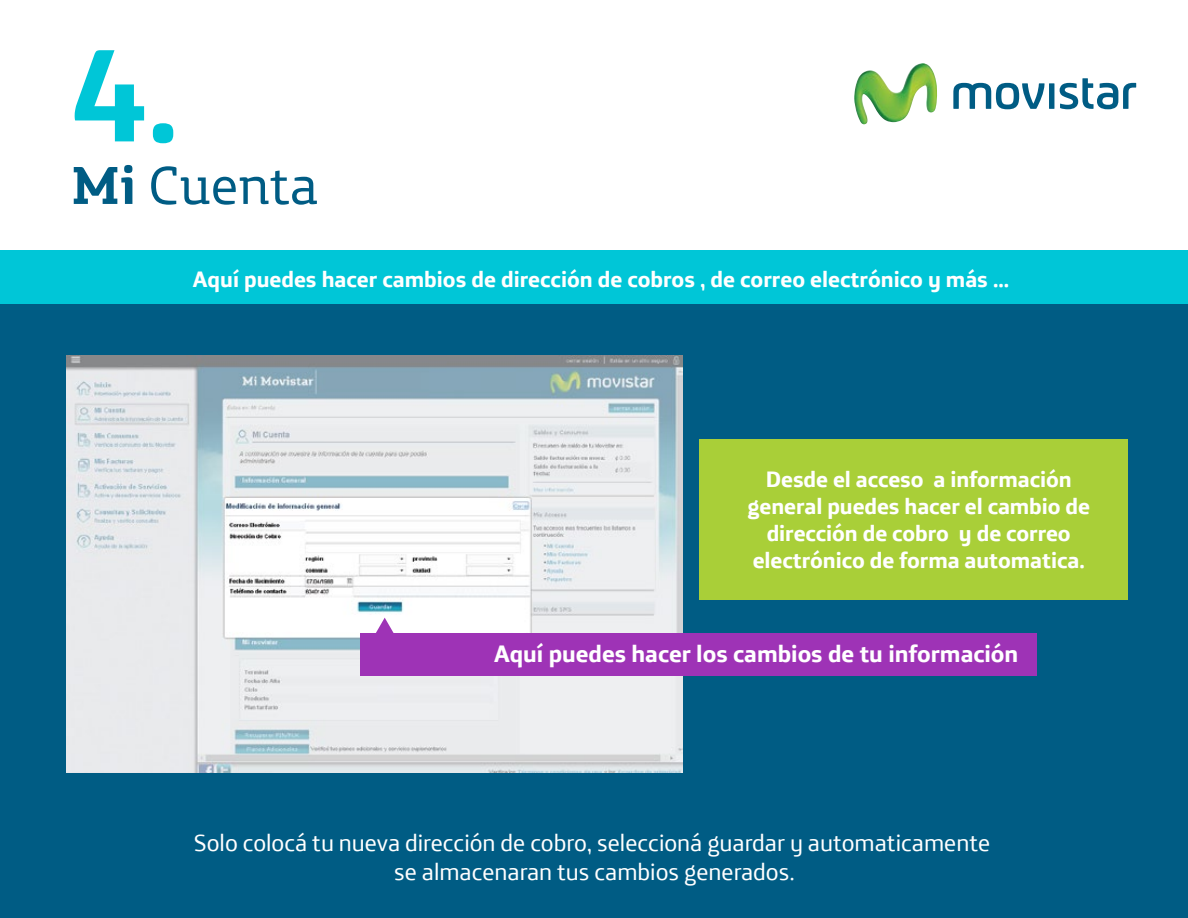
<style>
.page{position:relative;width:1188px;height:918px;background:#fff}
.page>*{position:absolute;margin:0;border:0;box-sizing:border-box;transform-origin:0 0}
.t1{font:700 133.35px "Movistar Headline";color:#00c6d7}
.t2{font:54px "Movistar Headline";color:#005c84}
.t3{font:24px/28.8px "Movistar Text";color:#fff;text-align:center}
.t4{font:700 24px "Movistar Text";color:#fff}
.t5{font:700 22.5px/27px "Movistar Text";letter-spacing:-.005em;color:#fff;text-align:center}
.s1{font-weight:700}
</style>
<div class="page">
<div style="left:0;top:250px;width:1188px;height:668px;background:#005c84"></div>
<img style="left:67px;top:356px;width:616px;height:416px">
<div style="left:0;top:250px;width:1188px;height:54px;background:#00c6d7"></div>
<img style="left:854px;top:63px;width:83px;height:61px">
<svg style="left:953px;top:78px;width:183px;height:31px"></svg>
<div style="left:699px;top:440px;width:429px;height:160px;background:#a9cf38"></div>
<div style="left:361px;top:633px;width:676px;height:43px;background:#9e33b6"></div>
<svg style="left:371px;top:618px;width:27px;height:15px"></svg>
<h1 class="t1" style="left:71px;top:-26px;width:109px">4.</h1>
<h2 class="t2" style="left:71px;top:140px;width:249px"><span class="s1">Mi</span> Cuenta</h2>
<p class="t5" style="left:193px;top:264px;width:818px">Aquí puedes hacer cambios de dirección de cobros , de correo electrónico y más ...</p>
<p class="t5" style="left:748px;top:464px;width:344px">Desde el acceso a información general puedes hacer el cambio de dirección de cobro y de correo electrónico de forma automatica.</p>
<p class="t4" style="left:494px;top:632px;width:526px">Aquí puedes hacer los cambios de tu información</p>
<p class="t3" style="left:194px;top:826px;width:798px">Solo colocá tu nueva dirección de cobro, seleccioná guardar y automaticamente se almacenaran tus cambios generados.</p>
</div>
